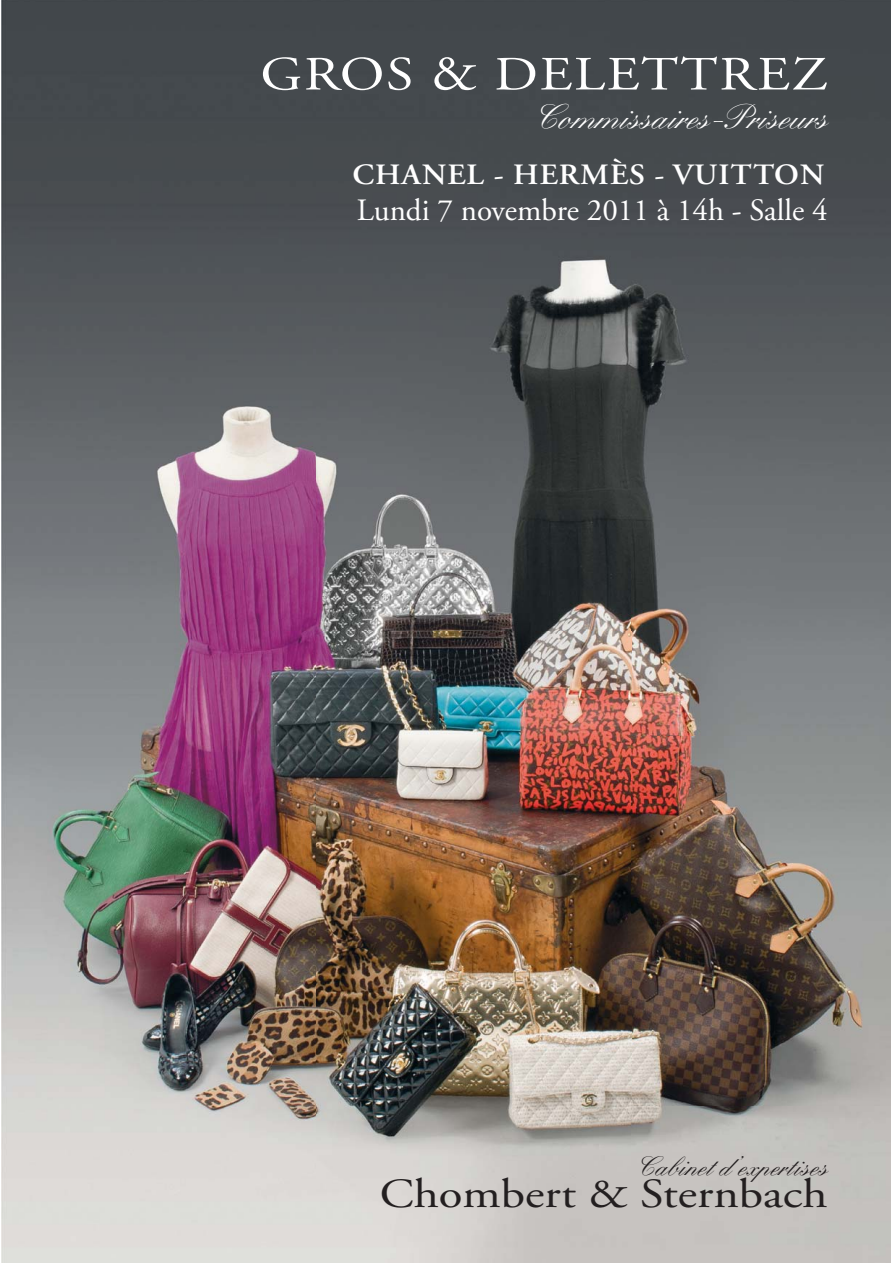
<style>
.page{position:relative;width:893px;height:1263px;background:#fff}
.page>*{position:absolute;margin:0;border:0;box-sizing:border-box;transform-origin:0 0}
.t1{font:47.7px "Adobe Garamond Pro";letter-spacing:.03em;color:#fff;scale:1.18 1}
.t2{font:41.4px "Adobe Garamond Pro";color:#231f20;scale:1.18 1}
.t3{font:500 33.9px "Kuenstler Script LT Std";color:#fff}
.t4{font:31.05px "Adobe Garamond Pro";color:#fff}
.t5{font:600 29.4px "Adobe Garamond Pro";letter-spacing:.03em;color:#fff;scale:1.06 1}
.t6{font:500 26.55px "Kuenstler Script LT Std";color:#231f20}
.s1{font-size:50.55px}
</style>
<div class="page">
<img style="left:2px;top:0;width:889px;height:1263px">
<h1 class="t1" style="left:260px;top:54px;width:482px">GROS <span class="s1">&amp;</span> DELETTREZ</h1>
<p class="t3" style="left:537px;top:96px;width:292px">Commissaires-Priseurs</p>
<p class="t5" style="left:353px;top:156px;width:447px">CHANEL - HERMÈS - VUITTON</p>
<p class="t4" style="left:357px;top:197px;width:472px">Lundi 7 novembre 2011 à 14h - Salle 4</p>
<p class="t6" style="left:638px;top:1150px;width:191px">Cabinet d’expertises</p>
<h2 class="t2" style="left:380px;top:1177px;width:381px">Chombert &amp; Sternbach</h2>
</div>
